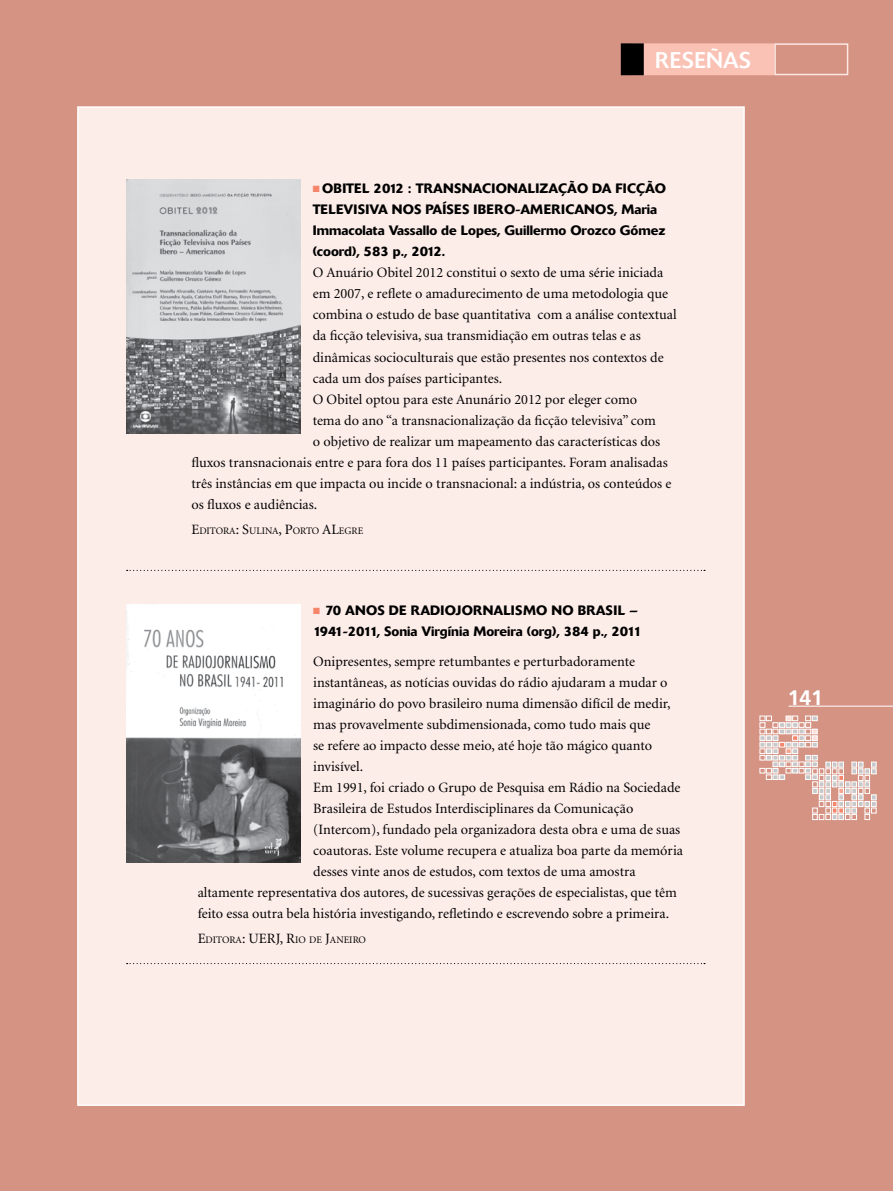
<style>
.page{position:relative;width:893px;height:1191px;background:#d59384}
.page>*{position:absolute;margin:0;border:0;box-sizing:border-box;transform-origin:0 0}
.t1{font:22.5px "Delta";letter-spacing:.01em;color:#fff}
.t2{font:700 21px "Frutiger";color:#fff}
.t3{font:14.25px "Minion";color:#000}
.t4{font:500 13.5px/21px "Delta";color:#000}
.t5{font:10.05px "Minion";color:#000}
.s1{color:#f5866c}
.s2{font-size:14.25px}
</style>
<div class="page">
<hr style="left:788px;top:706px;width:105px;height:1px;background:#fff">
<svg style="left:760px;top:716px;width:116px;height:103px;background:#ddb0a6"></svg>
<div style="left:631px;top:43px;width:143px;height:32px;background:#fac2b5;border:2px solid #fac2b5"></div>
<div style="left:622px;top:44px;width:21px;height:30px;background:#000"></div>
<div style="left:621px;top:43px;width:23px;height:32px;border:2px solid #000"></div>
<div style="left:774px;top:43px;width:74px;height:32px;border:2px solid #fde7e2"></div>
<div style="left:77px;top:106px;width:668px;height:1000px;background:#fdede9;border:2px solid #fff"></div>
<svg style="left:127px;top:570px;width:578px;height:1px"></svg>
<svg style="left:127px;top:963px;width:578px;height:1px"></svg>
<img style="left:127px;top:180px;width:173px;height:253px">
<img style="left:126px;top:604px;width:174px;height:258px">
<h1 class="t1" style="left:655px;top:47px;width:97px">RESEÑAS</h1>
<p class="t4" style="left:313px;top:178px;width:170px"><span class="s1">■</span> OBITEL 2012 : TRANSNACIO</p>
<p class="t4" style="left:507px;top:178px;width:157px">NALI ZAÇÃO DA FICÇÃO</p>
<p class="t4" style="left:313px;top:199px;width:9px">TELE</p>
<p class="t4" style="left:313px;top:199px;width:354px;text-indent:31px">VISIVA NO S PAÍSES IBERO-AMERICANO S, MARIA<br>IMMACOLATA VASSALLO DE LOPES, GUILLERMO OROZCO GÓMEZ (COORD), 583 P., 2012.</p>
<p class="t3" style="left:313px;top:266px;width:352px">O Anuário Obitel 2012 constitui o sexto de uma série iniciada</p>
<p class="t3" style="left:313px;top:287px;width:357px">em 2007, e reflete o amadurecimento de uma metodologia que</p>
<p class="t3" style="left:313px;top:308px;width:365px">combina o estudo de base quantitativa com a análise contextual</p>
<p class="t3" style="left:313px;top:329px;width:330px">da ficção televisiva, sua transmidiação em outras telas e as</p>
<p class="t3" style="left:313px;top:350px;width:352px">dinâmicas socioculturais que estão presentes nos contextos de</p>
<p class="t3" style="left:313px;top:371px;width:191px">cada um dos países participantes.</p>
<p class="t3" style="left:313px;top:392px;width:326px">O Obitel optou para este Anunário 2012 por eleger como</p>
<p class="t3" style="left:313px;top:413px;width:345px">tema do ano “a transnacionalização da ficção televisiva” com</p>
<p class="t3" style="left:313px;top:434px;width:349px">o objetivo de realizar um mapeamento das características dos</p>
<p class="t3" style="left:191px;top:455px;width:478px">fluxos transnacionais entre e para fora dos 11 países participantes. Foram analisadas</p>
<p class="t3" style="left:191px;top:476px;width:481px">três instâncias em que impacta ou incide o transnacional: a indústria, os conteúdos e</p>
<p class="t3" style="left:191px;top:497px;width:127px">os fluxos e audiências.</p>
<p class="t5" style="left:191px;top:525px;width:173px"><span class="s2">E</span>DITORA<span class="s2">: S</span>ULINA<span class="s2">, P</span>ORTO <span class="s2">AL</span>EGRE</p>
<p class="t4" style="left:313px;top:600px;width:330px;text-align:right">RNALISMO NO BRASIL –<br>1941-2011, SONIA VIRGÍNIA MOREIRA (ORG), 384 P., 2011</p>
<p class="t3" style="left:313px;top:654px;width:323px">Onipresentes, sempre retumbantes e perturbadoramente</p>
<p class="t3" style="left:313px;top:675px;width:356px">instantâneas, as notícias ouvidas do rádio ajudaram a mudar o</p>
<p class="t3" style="left:313px;top:696px;width:359px">imaginário do povo brasileiro numa dimensão difícil de medir,</p>
<p class="t3" style="left:313px;top:717px;width:339px">mas provavelmente subdimensionada, como tudo mais que</p>
<p class="t3" style="left:313px;top:738px;width:340px">se refere ao impacto desse meio, até hoje tão mágico quanto</p>
<p class="t3" style="left:313px;top:759px;width:51px">invisível.</p>
<p class="t3" style="left:313px;top:780px;width:369px">Em 1991, foi criado o Grupo de Pesquisa em Rádio na Sociedade</p>
<p class="t3" style="left:313px;top:801px;width:322px">Brasileira de Estudos Interdisciplinares da Comunicação</p>
<p class="t3" style="left:313px;top:822px;width:369px">(Intercom), fundado pela organizadora desta obra e uma de suas</p>
<p class="t3" style="left:313px;top:843px;width:371px">coautoras. Este volume recupera e atualiza boa parte da memória</p>
<p class="t3" style="left:313px;top:864px;width:324px">desses vinte anos de estudos, com textos de uma amostra</p>
<p class="t3" style="left:198px;top:885px;width:481px">altamente representativa dos autores, de sucessivas gerações de especialistas, que têm</p>
<p class="t3" style="left:198px;top:906px;width:473px">feito essa outra bela história investigando, refletindo e escrevendo sobre a primeira.</p>
<p class="t5" style="left:198px;top:935px;width:170px"><span class="s2">E</span>DITORA<span class="s2">: UERJ, R</span>IO DE <span class="s2">J</span>ANEIRO</p>
<p class="t4" style="left:313px;top:600px;width:117px"><span class="s1">■</span> 70 ANO S DE RADIOJO</p>
<h2 class="t2" style="left:788px;top:685px;width:37px">141</h2>
</div>
